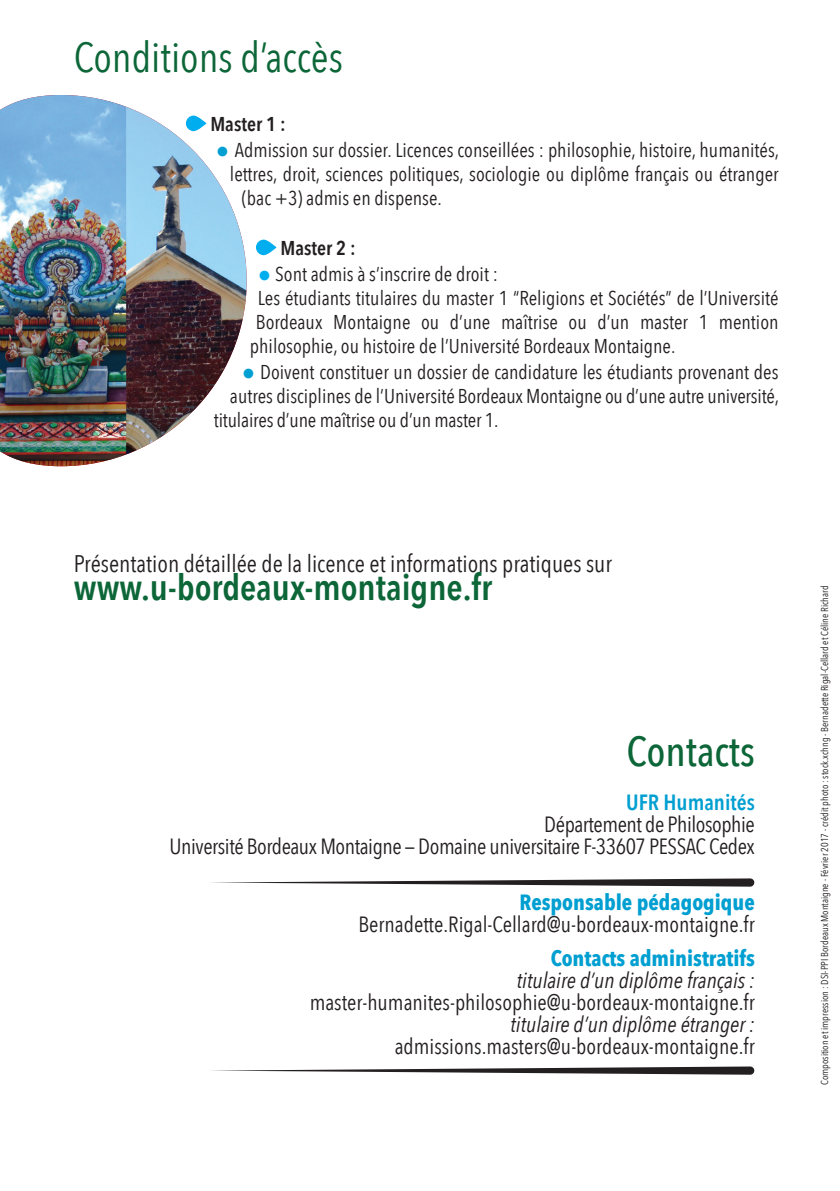
<style>
.page{position:relative;width:840px;height:1191px;background:#fff}
.page>*{position:absolute;margin:0;border:0;box-sizing:border-box;transform-origin:0 0}
.t1{font:42px "Avenir Next Condensed";color:#0c6638}
.t2{font:500 42px "Avenir Next Condensed";color:#0c6638}
.t3{font:600 36px "Avenir Next Condensed";color:#0c6638}
.t4{font:24px "Avenir Next Condensed";color:#231f20}
.t5{font:22px "Avenir Next Condensed";color:#231f20}
.t6{font:22px/22px "Avenir Next Condensed";letter-spacing:-.02em;color:#231f20;text-align:right}
.t7{font:italic 22px "Avenir Next Condensed";color:#231f20}
.t8{font:700 22px "Avenir Next Condensed";color:#009fd1}
.t9{font:600 22px "Avenir Next Condensed";color:#009fd1}
.t10{font:20px "Avenir Next Condensed";color:#231f20}
.t11{font:600 20px "Avenir Next Condensed";color:#231f20}
.t12{font:10px "Avenir Next Condensed";color:#231f20}
.s1{font-size:27px;color:#009fd1}
.s2{font-size:27px;color:#00aeef}
</style>
<div class="page">
<img style="left:0;top:95px;width:246px;height:371px">
<svg style="left:186px;top:116px;width:20px;height:15px"></svg>
<svg style="left:256px;top:240px;width:20px;height:15px"></svg>
<svg style="left:208px;top:878px;width:545px;height:8px"></svg>
<svg style="left:208px;top:1066px;width:545px;height:8px"></svg>
<h1 class="t1" style="left:74px;top:21px;width:270px">Conditions d’accès</h1>
<p class="t11" style="left:210px;top:107px;width:77px">Master 1 :</p>
<p class="t10" style="left:216px;top:133px;width:564px"><span class="s1">•</span> Admission sur dossier. Licences conseillées : philosophie, histoire, humanités,</p>
<p class="t10" style="left:230px;top:157px;width:550px">lettres, droit, sciences politiques, sociologie ou diplôme français ou étranger</p>
<p class="t10" style="left:242px;top:181px;width:201px">(bac +3) admis en dispense.</p>
<p class="t11" style="left:280px;top:231px;width:77px">Master 2 :</p>
<p class="t10" style="left:258px;top:257px;width:241px"><span class="s2">•</span> Sont admis à s’inscrire de droit :</p>
<p class="t10" style="left:258px;top:281px;width:521px">Les étudiants titulaires du master 1 “Religions et Sociétés” de l’Université</p>
<p class="t10" style="left:256px;top:305px;width:524px">Bordeaux Montaigne ou d’une maîtrise ou d’un master 1 mention</p>
<p class="t10" style="left:250px;top:329px;width:426px">philosophie, ou histoire de l’Université Bordeaux Montaigne.</p>
<p class="t10" style="left:242px;top:355px;width:538px"><span class="s1">•</span> Doivent constituer un dossier de candidature les étudiants provenant des</p>
<p class="t10" style="left:230px;top:379px;width:550px">autres disciplines de l’Université Bordeaux Montaigne ou d’une autre université,</p>
<p class="t10" style="left:214px;top:403px;width:286px">titulaires d’une maîtrise ou d’un master 1.</p>
<p class="t4" style="left:74px;top:543px;width:539px">Présentation détaillée de la licence et informations pratiques sur</p>
<h2 class="t3" style="left:74px;top:556px;width:420px">www.u-bordeaux-montaigne.fr</h2>
<h1 class="t2" style="left:626px;top:726px;width:130px">Contacts</h1>
<p class="t9" style="left:626px;top:783px;width:130px">UFR Humanités</p>
<p class="t6" style="left:169px;top:812px;width:586px">Département de Philosophie<br>Université Bordeaux Montaigne — Domaine universitaire F-33607 PESSAC Cedex</p>
<p class="t8" style="left:519px;top:889px;width:236px">Responsable pédagogique</p>
<p class="t5" style="left:358px;top:905px;width:397px">Bernadette.Rigal-Cellard@u-bordeaux-montaigne.fr</p>
<p class="t8" style="left:550px;top:945px;width:205px">Contacts administratifs</p>
<p class="t7" style="left:516px;top:967px;width:239px">titulaire d’un diplôme français :</p>
<p class="t5" style="left:309px;top:983px;width:446px">master-humanites-philosophie@u-bordeaux-montaigne.fr</p>
<p class="t7" style="left:510px;top:1011px;width:246px">titulaire d’un diplôme étranger :</p>
<p class="t5" style="left:394px;top:1027px;width:361px">admissions.masters@u-bordeaux-montaigne.fr</p>
<p class="t12" style="left:815px;top:1085px;width:501px;rotate:-90deg">Composition et impression : DSI-PPI Bordeaux Montaigne - Février 2017 - crédit photo : stock.xchng - Bernadette Rigal-Cellard et Céline Richard</p>
</div>
